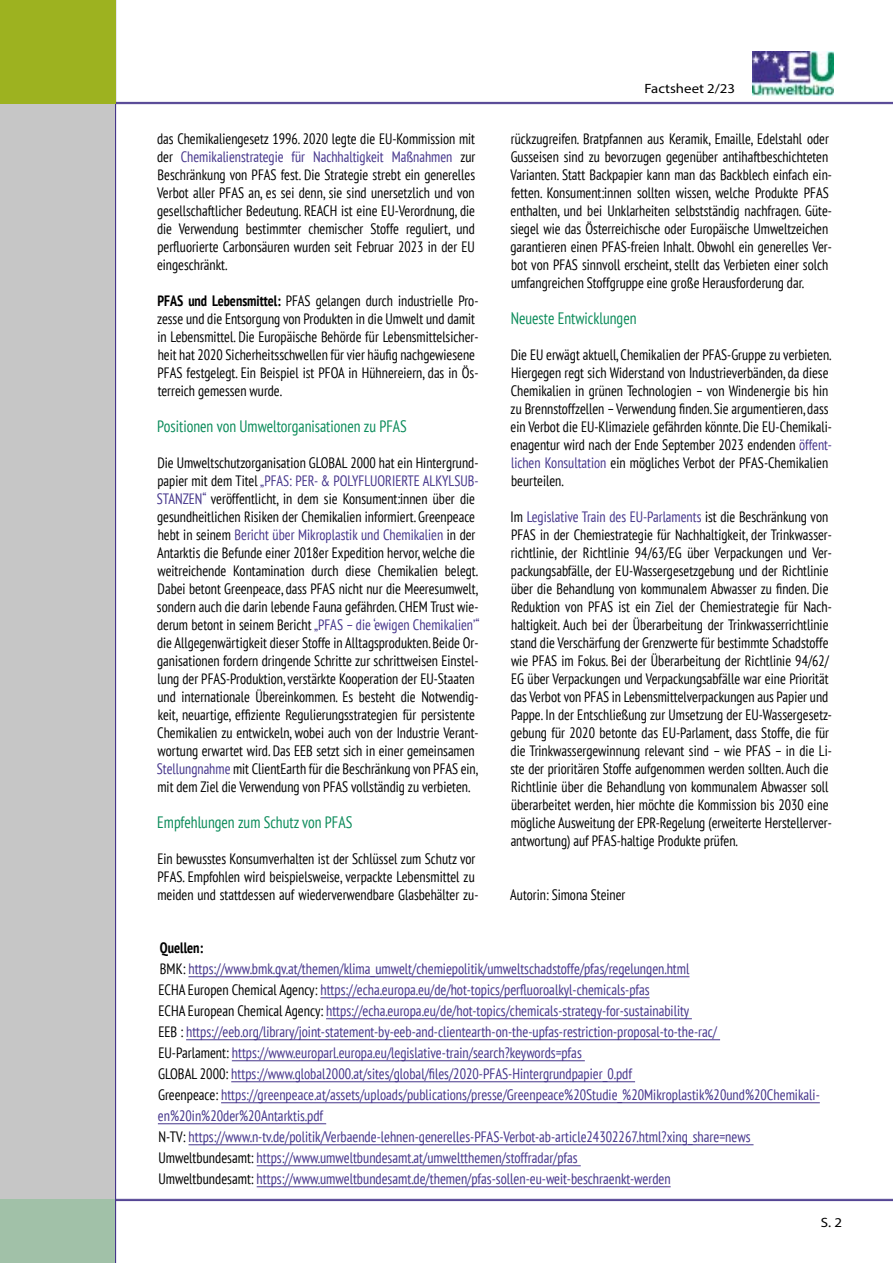
<style>
.page{position:relative;width:893px;height:1263px;background:#fff}
.page>*{position:absolute;margin:0;border:0;box-sizing:border-box;transform-origin:0 0}
.t1{font:condensed 16.5px "PT Sans";color:#0b8b5a;scale:.94 1}
.t2{font:condensed 15px/18px "PT Sans";color:#000;scale:.94 1}
.t3{font:condensed 15px/21px "PT Sans";color:#45358b;scale:.95 1}
.t4{font:13.5px "Myriad Pro";color:#000;scale:1.1 1}
.s1{color:#45358b}
.s2{font-weight:700}
.s3{font-weight:700;color:#000}
.s4{color:#000}
</style>
<div class="page">
<svg style="left:116px;top:0;width:777px;height:102px"></svg>
<img style="left:752px;top:51px;width:81px;height:44px">
<svg style="left:116px;top:1200px;width:777px;height:63px"></svg>
<div style="left:0;top:0;width:116px;height:1263px;background:#c6c6c6"></div>
<div style="left:0;top:1199px;width:115px;height:64px;background:#a1c1a8"></div>
<div style="left:0;top:0;width:115px;height:104px;background:#9db220"></div>
<hr style="left:188px;top:976px;width:501px;height:1px;background:#45358b">
<hr style="left:320px;top:997px;width:330px;height:1px;background:#45358b">
<hr style="left:326px;top:1018px;width:366px;height:1px;background:#45358b">
<hr style="left:186px;top:1039px;width:534px;height:1px;background:#45358b">
<hr style="left:232px;top:1060px;width:353px;height:1px;background:#45358b">
<hr style="left:231px;top:1081px;width:404px;height:1px;background:#45358b">
<hr style="left:221px;top:1102px;width:599px;height:1px;background:#45358b">
<hr style="left:158px;top:1123px;width:168px;height:1px;background:#45358b">
<hr style="left:189px;top:1144px;width:564px;height:1px;background:#45358b">
<hr style="left:257px;top:1165px;width:324px;height:1px;background:#45358b">
<hr style="left:257px;top:1186px;width:414px;height:1px;background:#45358b">
<p class="t2" style="left:157px;top:129px;width:340px;text-align:justify">das Chemikaliengesetz 1996. 2020 legte die EU-Kommission mit der <span class="s1">Chemikalienstrategie für Nachhaltigkeit Maßnahmen</span> zur Beschränkung von PFAS fest. Die Strategie strebt ein generelles Verbot aller PFAS an, es sei denn, sie sind unersetzlich und von gesellschaftlicher Bedeutung. REACH ist eine EU-Verordnung, die die Verwendung bestimmter chemischer Stoffe reguliert, und perfluorierte Carbonsäuren wurden seit Februar 2023 in der EU eingeschränkt.</p>
<p class="t2" style="left:157px;top:291px;width:343px"><span class="s2">PFAS und Lebensmittel:</span> PFAS gelangen durch industrielle Pro&shy;zesse und die Entsorgung von Produkten in die Umwelt und damit in Lebensmittel. Die Europäische Behörde für Lebensmittelsicher&shy;heit hat 2020 Sicherheitsschwellen für vier häufig nachgewiesene PFAS festgelegt. Ein Beispiel ist PFOA in Hühnereiern, das in Ös&shy;terreich gemessen wurde.</p>
<p class="t1" style="left:157px;top:416px;width:267px">Positionen von Umweltorganisationen zu PFAS</p>
<p class="t2" style="left:157px;top:453px;width:345px">Die Umweltschutzorganisation GLOBAL 2000 hat ein Hintergrund&shy;papier mit dem Titel <span class="s1">„PFAS: PER- &amp; POLYFLUORIERTE ALKYLSUB-STANZEN“</span> veröffentlicht, in dem sie Konsument:innen über die gesundheitlichen Risiken der Chemikalien informiert. Greenpeace hebt in seinem <span class="s1">Bericht über Mikroplastik und Chemikalien</span> in der Antarktis die Befunde einer 2018er Expedition hervor, welche die weitreichende Kontamination durch diese Chemikalien belegt.<br>Dabei betont Greenpeace, dass PFAS nicht nur die Meeresumwelt, sondern auch die darin lebende Fauna gefährden. CHEM Trust wie&shy;derum betont in seinem Bericht <span class="s1">„PFAS – die ‘ewigen Chemikalien’“ </span>die Allgegenwärtigkeit dieser Stoffe in Alltagsprodukten. Beide Or&shy;ganisationen fordern dringende Schritte zur schrittweisen Einstel&shy;lung der PFAS-Produktion, verstärkte Kooperation der EU-Staaten und internationale Übereinkommen. Es besteht die Notwendig&shy;keit, neuartige, effiziente Regulierungsstrategien für persistente Chemikalien zu entwickeln, wobei auch von der Industrie Verant&shy;wortung erwartet wird. Das EEB setzt sich in einer gemeinsamen <span class="s1">Stellungnahme</span> mit ClientEarth für die Beschränkung von PFAS ein, mit dem Ziel die Verwendung von PFAS vollständig zu verbieten.</p>
<p class="t1" style="left:157px;top:812px;width:209px">Empfehlungen zum Schutz von PFAS</p>
<p class="t2" style="left:157px;top:849px;width:343px">Ein bewusstes Konsumverhalten ist der Schlüssel zum Schutz vor<br>PFAS. Empfohlen wird beispielsweise, verpackte Lebensmittel zu meiden und stattdessen auf wiederverwendbare Glasbehälter zu-</p>
<p class="t4" style="left:645px;top:80px;width:84px">Factsheet 2/23</p>
<p class="t2" style="left:510px;top:129px;width:344px">rückzugreifen. Bratpfannen aus Keramik, Emaille, Edelstahl oder Gusseisen sind zu bevorzugen gegenüber antihaftbeschichteten Varianten. Statt Backpapier kann man das Backblech einfach ein&shy;fetten. Konsument:innen sollten wissen, welche Produkte PFAS enthalten, und bei Unklarheiten selbstständig nachfragen. Güte&shy;siegel wie das Österreichische oder Europäische Umweltzeichen garantieren einen PFAS-freien Inhalt. Obwohl ein generelles Ver&shy;bot von PFAS sinnvoll erscheint, stellt das Verbieten einer solch umfangreichen Stoffgruppe eine große Herausforderung dar.</p>
<p class="t1" style="left:511px;top:308px;width:135px">Neueste Entwicklungen</p>
<p class="t2" style="left:511px;top:345px;width:343px">Die EU erwägt aktuell, Chemikalien der PFAS-Gruppe zu verbieten.<br>Hiergegen regt sich Widerstand von Industrieverbänden, da diese Chemikalien in grünen Technologien – von Windenergie bis hin zu Brennstoffzellen – Verwendung finden. Sie argumentieren, dass ein Verbot die EU-Klimaziele gefährden könnte. Die EU-Chemikali&shy;enagentur wird nach der Ende September 2023 endenden <span class="s1">öffent&shy;lichen Konsultation</span> ein mögliches Verbot der PFAS-Chemikalien beurteilen.</p>
<p class="t2" style="left:510px;top:507px;width:344px">Im <span class="s1">Legislative Train des EU-Parlaments</span> ist die Beschränkung von PFAS in der Chemiestrategie für Nachhaltigkeit, der Trinkwasser&shy;richtlinie, der Richtlinie 94/63/EG über Verpackungen und Ver&shy;packungsabfälle, der EU-Wassergesetzgebung und der Richtlinie über die Behandlung von kommunalem Abwasser zu finden. Die Reduktion von PFAS ist ein Ziel der Chemiestrategie für Nach&shy;haltigkeit. Auch bei der Überarbeitung der Trinkwasserrichtlinie stand die Verschärfung der Grenzwerte für bestimmte Schadstoffe wie PFAS im Fokus. Bei der Überarbeitung der Richtlinie 94/62/ EG über Verpackungen und Verpackungsabfälle war eine Priorität das Verbot von PFAS in Lebensmittelverpackungen aus Papier und Pappe. In der Entschließung zur Umsetzung der EU-Wassergesetz&shy;gebung für 2020 betonte das EU-Parlament, dass Stoffe, die für die Trinkwassergewinnung relevant sind – wie PFAS – in die Li&shy;ste der prioritären Stoffe aufgenommen werden sollten. Auch die Richtlinie über die Behandlung von kommunalem Abwasser soll überarbeitet werden, hier möchte die Kommission bis 2030 eine mögliche Ausweitung der EPR-Regelung (erweiterte Herstellerver&shy;antwortung) auf PFAS-haltige Produkte prüfen.</p>
<p class="t2" style="left:510px;top:885px;width:124px">Autorin: Simona Steiner</p>
<p class="t3" style="left:158px;top:937px;width:698px"><span class="s3">Quellen:<br></span><span class="s4">BMK:</span> https://www.bmk.gv.at/themen/klima_umwelt/chemiepolitik/umweltschadstoffe/pfas/regelungen.html<br><span class="s4">ECHA Europen Chemical Agency:</span> https://echa.europa.eu/de/hot-topics/perfluoroalkyl-chemicals-pfas<br><span class="s4">ECHA European Chemical Agency:</span> https://echa.europa.eu/de/hot-topics/chemicals-strategy-for-sustainability<br><span class="s4">EEB :</span> https://eeb.org/library/joint-statement-by-eeb-and-clientearth-on-the-upfas-restriction-proposal-to-the-rac/<br><span class="s4">EU-Parlament:</span> https://www.europarl.europa.eu/legislative-train/search?keywords=pfas<br><span class="s4">GLOBAL 2000:</span> https://www.global2000.at/sites/global/files/2020-PFAS-Hintergrundpapier_0.pdf<br><span class="s4">Greenpeace:</span> https://greenpeace.at/assets/uploads/publications/presse/Greenpeace%20Studie_%20Mikroplastik%20und%20Chemikali&shy;en%20in%20der%20Antarktis.pdf<br><span class="s4">N-TV:</span> https://www.n-tv.de/politik/Verbaende-lehnen-generelles-PFAS-Verbot-ab-article24302267.html?xing_share=news <span class="s4">Umweltbundesamt:</span> https://www.umweltbundesamt.at/umweltthemen/stoffradar/pfas<br><span class="s4">Umweltbundesamt:</span> https://www.umweltbundesamt.de/themen/pfas-sollen-eu-weit-beschraenkt-werden</p>
<p class="t4" style="left:821px;top:1214px;width:21px">S. 2</p>
</div>
